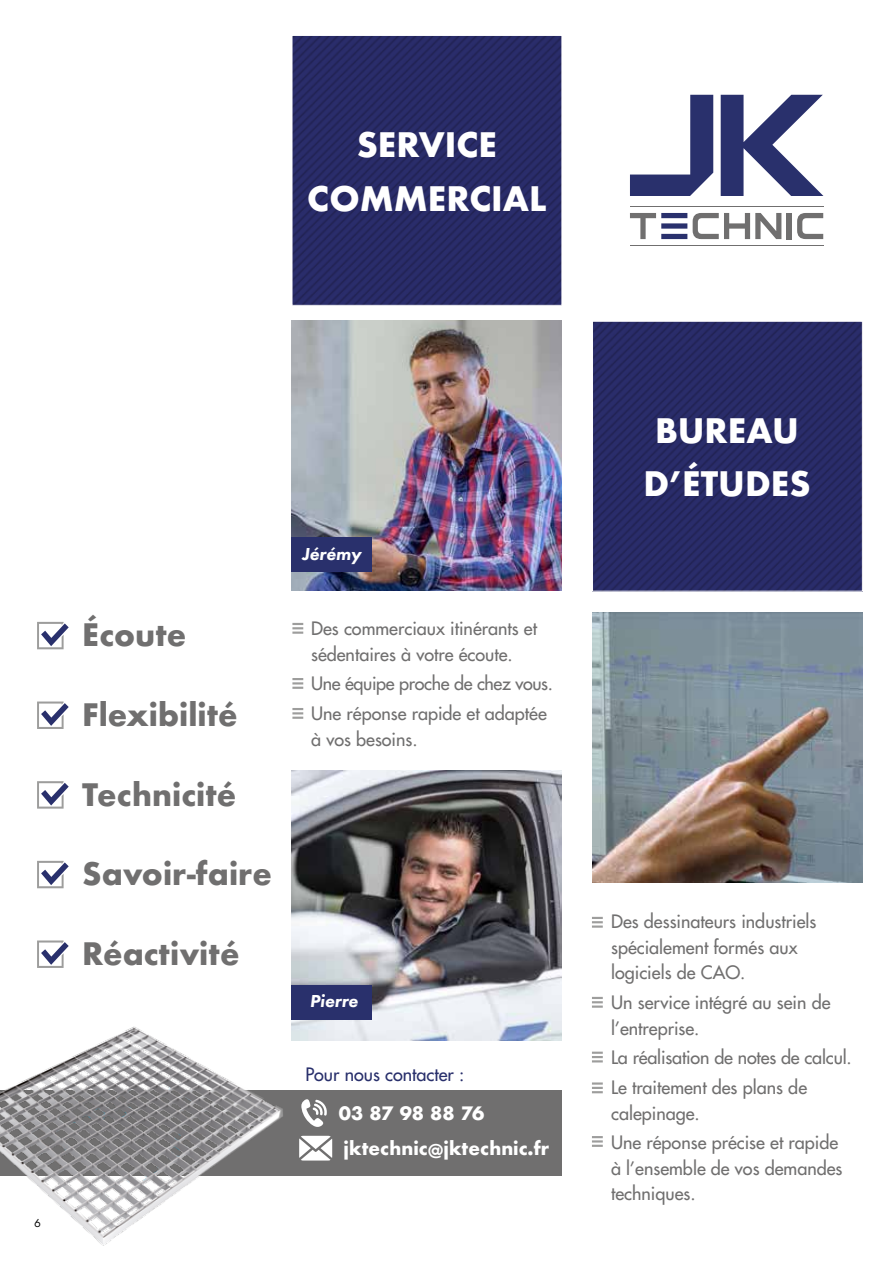
<style>
.page{position:relative;width:893px;height:1263px;background:#fff}
.page>*{position:absolute;margin:0;border:0;box-sizing:border-box;transform-origin:0 0}
.t1{font:700 32.85px/53.4px "Futura";color:#fff;text-align:center}
.t2{font:700 30.15px "Futura";color:#706f6f}
.t3{font:18px/25.5px "Futura";color:#706f6f}
.t4{font:700 18px/35.1px "Futura";color:#fff}
.t5{font:18px "Futura";color:#29306c}
.t6{font:italic 800 18px "Futura PT";color:#fff}
.t7{font:12px "Futura PT";color:#000}
</style>
<div class="page">
<img style="left:594px;top:323px;width:267px;height:266px">
<div style="left:592px;top:321px;width:271px;height:270px;border:1px solid #fff"></div>
<svg style="left:37px;top:622px;width:32px;height:27px"></svg>
<svg style="left:37px;top:701px;width:32px;height:28px"></svg>
<svg style="left:37px;top:781px;width:32px;height:28px"></svg>
<svg style="left:37px;top:861px;width:32px;height:27px"></svg>
<svg style="left:37px;top:940px;width:32px;height:28px"></svg>
<img style="left:294px;top:37px;width:266px;height:267px">
<div style="left:292px;top:35px;width:270px;height:271px;border:1px solid #fff"></div>
<img style="left:292px;top:321px;width:269px;height:270px">
<img style="left:592px;top:612px;width:270px;height:270px">
<svg style="left:630px;top:213px;width:57px;height:26px"></svg>
<svg style="left:693px;top:213px;width:88px;height:26px"></svg>
<div style="left:787px;top:213px;width:5px;height:26px;background:#706f6f"></div>
<svg style="left:797px;top:213px;width:26px;height:26px"></svg>
<hr style="left:630px;top:246px;width:193px;height:1px;background:#706f6f">
<hr style="left:630px;top:206px;width:193px;height:1px;background:#706f6f">
<svg style="left:721px;top:95px;width:102px;height:101px"></svg>
<svg style="left:630px;top:95px;width:83px;height:101px"></svg>
<img style="left:292px;top:770px;width:269px;height:270px">
<div style="left:0;top:1091px;width:561px;height:85px;background:#706f6f"></div>
<svg style="left:301px;top:1099px;width:26px;height:28px"></svg>
<svg style="left:299px;top:1136px;width:33px;height:24px"></svg>
<img style="left:0;top:1026px;width:289px;height:220px">
<svg style="left:292px;top:623px;width:11px;height:11px"></svg>
<svg style="left:592px;top:917px;width:11px;height:11px"></svg>
<svg style="left:592px;top:997px;width:11px;height:11px"></svg>
<svg style="left:592px;top:1052px;width:11px;height:10px"></svg>
<svg style="left:592px;top:1082px;width:11px;height:11px"></svg>
<svg style="left:592px;top:1136px;width:11px;height:11px"></svg>
<svg style="left:292px;top:678px;width:11px;height:11px"></svg>
<svg style="left:292px;top:708px;width:11px;height:11px"></svg>
<div style="left:292px;top:538px;width:80px;height:34px;background:#29306c"></div>
<div style="left:292px;top:985px;width:80px;height:34px;background:#29306c"></div>
<h1 class="t1" style="left:307px;top:118px;width:241px">SERVICE<br>COMMERCIAL</h1>
<p class="t7" style="left:34px;top:1216px;width:8px">6</p>
<h2 class="t2" style="left:82px;top:613px;width:106px">Écoute</h2>
<h2 class="t2" style="left:82px;top:693px;width:157px">Flexibilité</h2>
<h2 class="t2" style="left:82px;top:772px;width:156px">Technicité</h2>
<h2 class="t2" style="left:82px;top:852px;width:191px">Savoir-faire</h2>
<h2 class="t2" style="left:82px;top:932px;width:159px">Réactivité</h2>
<p class="t6" style="left:302px;top:543px;width:61px">Jérémy</p>
<p class="t3" style="left:311px;top:616px;width:227px">Des commerciaux itinérants et sédentaires à votre écoute.</p>
<p class="t3" style="left:311px;top:669px;width:243px;line-height:29.7px">Une équipe proche de chez vous.<br>Une réponse rapide et adaptée</p>
<p class="t3" style="left:311px;top:726px;width:108px">à vos besoins.</p>
<p class="t6" style="left:310px;top:990px;width:50px">Pierre</p>
<p class="t5" style="left:305px;top:1063px;width:160px">Pour nous contacter :</p>
<p class="t4" style="left:339px;top:1095px;width:212px">03 87 98 88 76 jktechnic@jktechnic.fr</p>
<h1 class="t1" style="left:643px;top:404px;width:169px">BUREAU<br>D’ÉTUDES</h1>
<p class="t3" style="left:611px;top:909px;width:207px">Des dessinateurs industriels spécialement formés aux logiciels de CAO.</p>
<p class="t3" style="left:611px;top:989px;width:221px">Un service intégré au sein de l’entreprise.</p>
<p class="t3" style="left:611px;top:1043px;width:242px;line-height:29.7px">La réalisation de notes de calcul.<br>Le traitement des plans de</p>
<p class="t3" style="left:611px;top:1098px;width:229px;line-height:29.7px">calepinage.<br>Une réponse précise et rapide</p>
<p class="t3" style="left:611px;top:1155px;width:233px">à l’ensemble de vos demandes techniques.</p>
</div>
